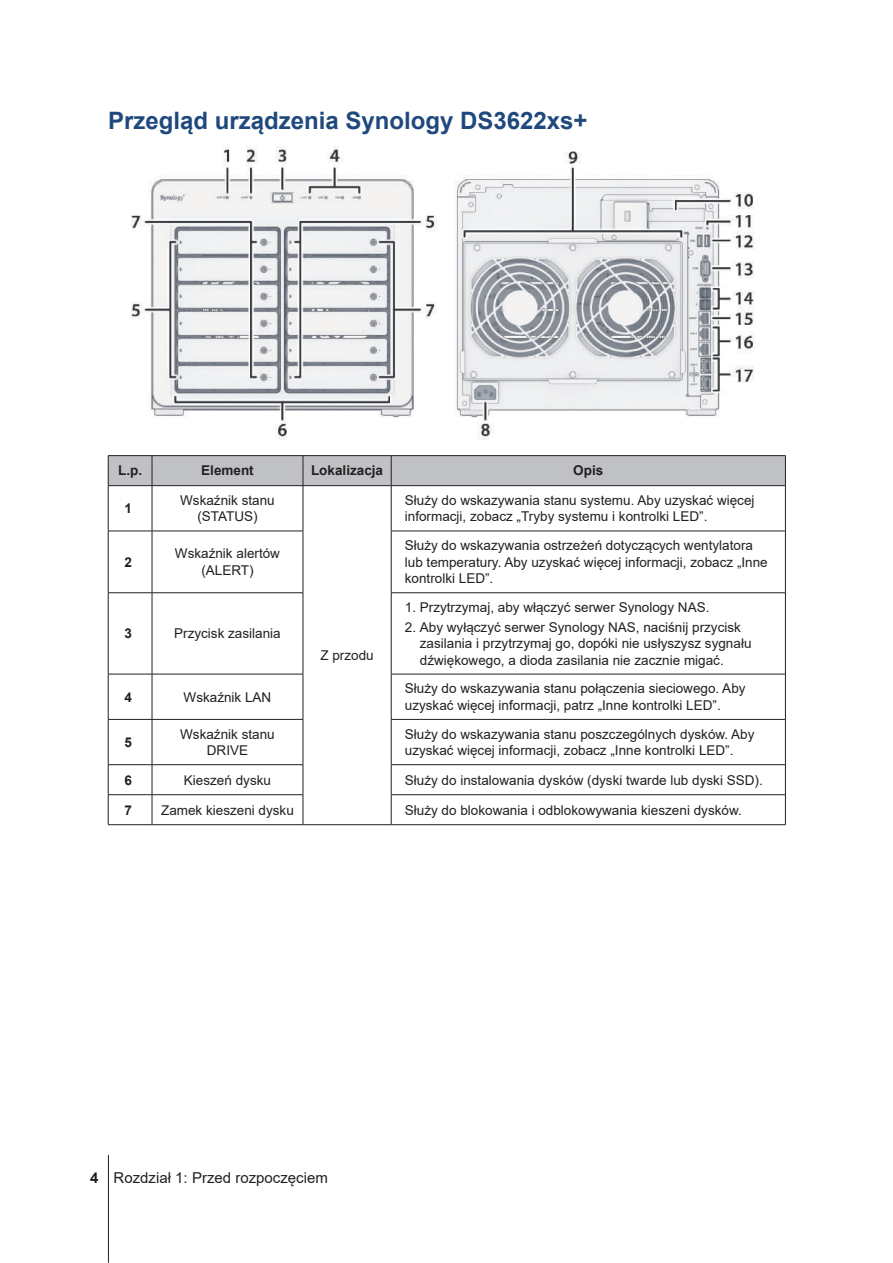
<style>
.page{position:relative;width:893px;height:1263px;background:#fff}
.page>*{position:absolute;margin:0;border:0;box-sizing:border-box;transform-origin:0 0}
.t1{font:700 24px "Arial";color:#1f497d}
.t2{font:15px "Arial";color:#231f20}
.t3{font:13.5px/16.5px "Arial";color:#231f20}
.t4{font:700 13.5px "Arial";color:#231f20}
.s1{font-weight:700}
</style>
<div class="page">
<hr style="left:108px;top:1155px;width:1px;height:108px;background:#231f20">
<img style="left:131px;top:146px;width:623px;height:294px">
<hr style="left:108px;top:486px;width:1px;height:45px;background:#231f20">
<hr style="left:152px;top:486px;width:1px;height:45px;background:#231f20">
<hr style="left:303px;top:486px;width:1px;height:45px;background:#231f20">
<hr style="left:391px;top:486px;width:1px;height:45px;background:#231f20">
<hr style="left:785px;top:486px;width:1px;height:45px;background:#231f20">
<hr style="left:108px;top:531px;width:44px;height:1px;background:#231f20">
<hr style="left:108px;top:531px;width:1px;height:61px;background:#231f20">
<hr style="left:152px;top:531px;width:151px;height:1px;background:#231f20">
<hr style="left:152px;top:531px;width:1px;height:61px;background:#231f20">
<hr style="left:303px;top:531px;width:1px;height:61px;background:#231f20">
<hr style="left:391px;top:531px;width:395px;height:1px;background:#231f20">
<hr style="left:391px;top:531px;width:1px;height:61px;background:#231f20">
<hr style="left:785px;top:531px;width:1px;height:61px;background:#231f20">
<hr style="left:108px;top:592px;width:44px;height:1px;background:#231f20">
<hr style="left:108px;top:593px;width:1px;height:81px;background:#231f20">
<hr style="left:152px;top:592px;width:151px;height:1px;background:#231f20">
<hr style="left:152px;top:593px;width:1px;height:81px;background:#231f20">
<hr style="left:303px;top:593px;width:1px;height:81px;background:#231f20">
<hr style="left:391px;top:592px;width:395px;height:1px;background:#231f20">
<hr style="left:391px;top:593px;width:1px;height:81px;background:#231f20">
<hr style="left:785px;top:593px;width:1px;height:81px;background:#231f20">
<hr style="left:108px;top:674px;width:44px;height:1px;background:#231f20">
<hr style="left:108px;top:674px;width:1px;height:45px;background:#231f20">
<hr style="left:152px;top:674px;width:151px;height:1px;background:#231f20">
<hr style="left:152px;top:674px;width:1px;height:45px;background:#231f20">
<hr style="left:303px;top:674px;width:1px;height:45px;background:#231f20">
<hr style="left:391px;top:674px;width:395px;height:1px;background:#231f20">
<hr style="left:391px;top:674px;width:1px;height:45px;background:#231f20">
<hr style="left:785px;top:674px;width:1px;height:45px;background:#231f20">
<hr style="left:108px;top:719px;width:44px;height:1px;background:#231f20">
<hr style="left:108px;top:720px;width:1px;height:44px;background:#231f20">
<hr style="left:152px;top:719px;width:151px;height:1px;background:#231f20">
<hr style="left:152px;top:720px;width:1px;height:44px;background:#231f20">
<hr style="left:303px;top:720px;width:1px;height:44px;background:#231f20">
<hr style="left:391px;top:719px;width:395px;height:1px;background:#231f20">
<hr style="left:391px;top:720px;width:1px;height:44px;background:#231f20">
<hr style="left:785px;top:720px;width:1px;height:44px;background:#231f20">
<hr style="left:108px;top:764px;width:44px;height:1px;background:#231f20">
<hr style="left:152px;top:764px;width:151px;height:1px;background:#231f20">
<hr style="left:391px;top:764px;width:395px;height:1px;background:#231f20">
<hr style="left:108px;top:794px;width:44px;height:1px;background:#231f20">
<svg style="left:108px;top:765px;width:1px;height:59px"></svg>
<hr style="left:152px;top:794px;width:151px;height:1px;background:#231f20">
<svg style="left:152px;top:765px;width:1px;height:59px"></svg>
<svg style="left:303px;top:765px;width:1px;height:59px"></svg>
<hr style="left:391px;top:794px;width:395px;height:1px;background:#231f20">
<svg style="left:391px;top:765px;width:1px;height:59px"></svg>
<svg style="left:785px;top:765px;width:1px;height:59px"></svg>
<hr style="left:108px;top:455px;width:44px;height:1px;background:#231f20">
<hr style="left:152px;top:455px;width:151px;height:1px;background:#231f20">
<hr style="left:303px;top:455px;width:88px;height:1px;background:#231f20">
<hr style="left:391px;top:455px;width:395px;height:1px;background:#231f20">
<div style="left:108px;top:456px;width:678px;height:29px;background:#c0c1c4"></div>
<hr style="left:108px;top:485px;width:44px;height:1px;background:#231f20">
<hr style="left:152px;top:485px;width:151px;height:1px;background:#231f20">
<hr style="left:303px;top:485px;width:88px;height:1px;background:#231f20">
<hr style="left:391px;top:485px;width:395px;height:1px;background:#231f20">
<hr style="left:108px;top:824px;width:44px;height:1px;background:#231f20">
<hr style="left:152px;top:824px;width:151px;height:1px;background:#231f20">
<hr style="left:303px;top:824px;width:88px;height:1px;background:#231f20">
<hr style="left:391px;top:824px;width:395px;height:1px;background:#231f20">
<h1 class="t1" style="left:108px;top:103px;width:481px">Przegląd urządzenia Synology DS3622xs+</h1>
<p class="t4" style="left:118px;top:461px;width:26px">L.p.</p>
<p class="t4" style="left:201px;top:461px;width:54px">Element</p>
<p class="t4" style="left:311px;top:461px;width:74px">Lokalizacja</p>
<p class="t4" style="left:573px;top:461px;width:32px">Opis</p>
<p class="t4" style="left:124px;top:499px;width:9px">1</p>
<p class="t3" style="left:180px;top:492px;width:96px;text-align:center">Wskaźnik stanu (STATUS)</p>
<p class="t3" style="left:405px;top:492px;width:351px">Służy do wskazywania stanu systemu. Aby uzyskać więcej informacji, zobacz „Tryby systemu i kontrolki LED”.</p>
<p class="t4" style="left:124px;top:552px;width:9px">2</p>
<p class="t3" style="left:175px;top:545px;width:107px;text-align:center">Wskaźnik alertów (ALERT)</p>
<p class="t3" style="left:405px;top:537px;width:364px">Służy do wskazywania ostrzeżeń dotyczących wentylatora lub temperatury. Aby uzyskać więcej informacji, zobacz „Inne kontrolki LED”.</p>
<p class="t4" style="left:124px;top:624px;width:9px">3</p>
<p class="t3" style="left:174px;top:625px;width:108px">Przycisk zasilania</p>
<p class="t3" style="left:320px;top:647px;width:55px">Z przodu</p>
<p class="t3" style="left:405px;top:599px;width:306px">1. Przytrzymaj, aby włączyć serwer Synology NAS.</p>
<p class="t3" style="left:420px;top:618px;width:333px;text-indent:-15px">2. Aby wyłączyć serwer Synology NAS, naciśnij przycisk zasilania i przytrzymaj go, dopóki nie usłyszysz sygnału dźwiękowego, a dioda zasilania nie zacznie migać.</p>
<p class="t4" style="left:124px;top:687px;width:9px">4</p>
<p class="t3" style="left:184px;top:688px;width:89px">Wskaźnik LAN</p>
<p class="t3" style="left:405px;top:680px;width:342px">Służy do wskazywania stanu połączenia sieciowego. Aby uzyskać więcej informacji, patrz „Inne kontrolki LED”.</p>
<p class="t4" style="left:124px;top:733px;width:9px">5</p>
<p class="t3" style="left:180px;top:725px;width:96px;text-align:center">Wskaźnik stanu<br>DRIVE</p>
<p class="t3" style="left:405px;top:725px;width:351px">Służy do wskazywania stanu poszczególnych dysków. Aby uzyskać więcej informacji, zobacz „Inne kontrolki LED”.</p>
<p class="t4" style="left:124px;top:770px;width:9px">6</p>
<p class="t3" style="left:184px;top:771px;width:89px">Kieszeń dysku</p>
<p class="t3" style="left:405px;top:771px;width:359px">Służy do instalowania dysków (dyski twarde lub dyski SSD).</p>
<p class="t4" style="left:124px;top:800px;width:9px">7</p>
<p class="t3" style="left:161px;top:801px;width:134px">Zamek kieszeni dysku</p>
<p class="t3" style="left:405px;top:801px;width:338px">Służy do blokowania i odblokowywania kieszeni dysków.</p>
<p class="t2" style="left:90px;top:1167px;width:239px"><span class="s1">4</span> Rozdział 1: Przed rozpoczęciem</p>
</div>
